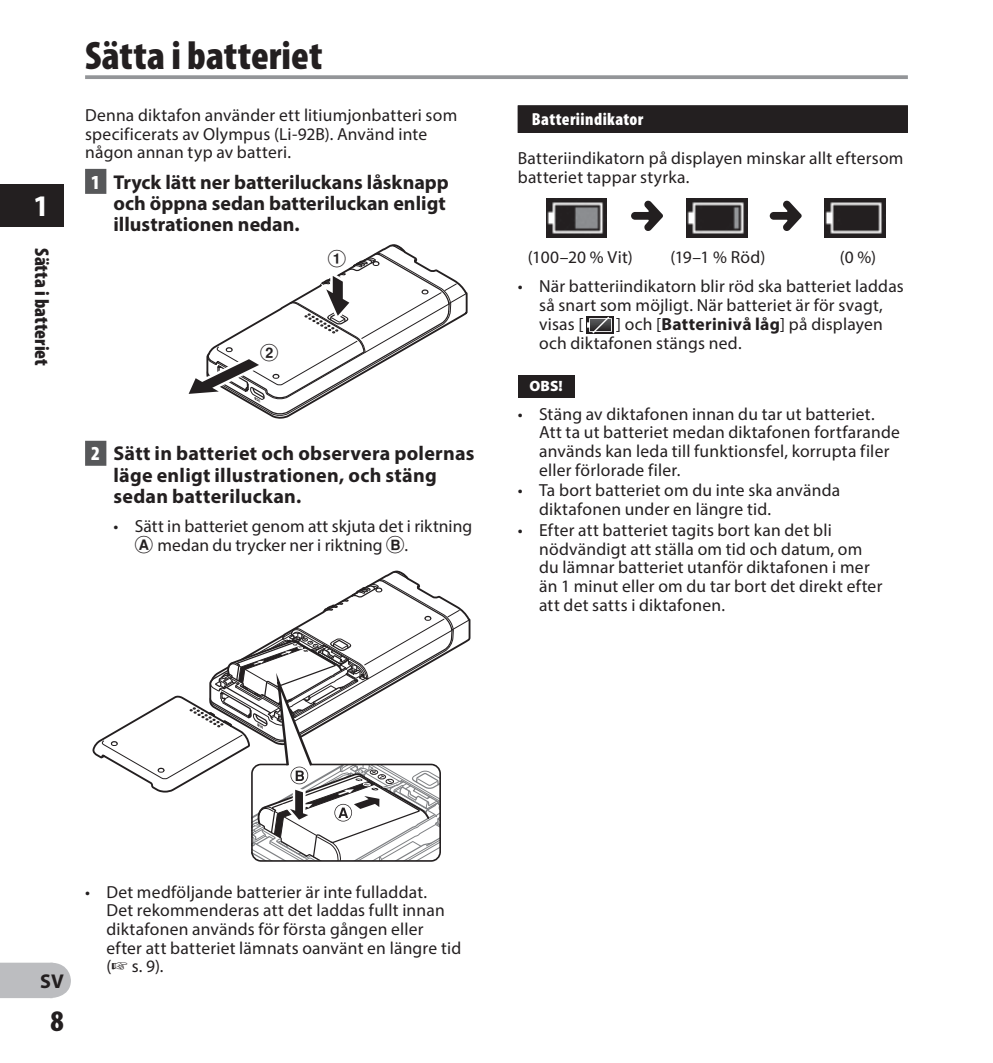
<style>
.page{position:relative;width:993px;height:1063px;background:#fff}
.page>*{position:absolute;margin:0;border:0;box-sizing:border-box;transform-origin:0 0}
.t1{font:900 condensed 40px "Myriad Pro";letter-spacing:.005em;color:#231f20}
.t2{font:700 30px "Myriad Pro";color:#fff}
.t3{font:900 condensed 30px "Myriad Pro";color:#231f20}
.t4{font:700 20px/21.2px "Myriad Pro";letter-spacing:.005em;color:#231f20}
.t5{font:900 condensed 20px "Myriad Pro";color:#231f20}
.t6{font:17.5px/18.8px "Myriad Pro";letter-spacing:.015em;color:#231f20}
.t7{font:900 condensed 17.5px "Myriad Pro";letter-spacing:.025em;color:#fff}
.t8{font:17.5px "Circl Posi A2";color:#231f20}
.t9{font:900 15px "Myriad Pro";color:#fff}
.s1{font-weight:900;font-stretch:condensed;color:#fff}
.s2{font-family:"Circl Posi B2"}
.s3{font-weight:700}
</style>
<div class="page">
<div style="left:0;top:184px;width:64px;height:43px;background:#231f20"></div>
<div style="left:0;top:963px;width:71px;height:35px;background:#bcbdc0"></div>
<svg style="left:85px;top:75px;width:822px;height:4px;background:#9a9c9f"></svg>
<div style="left:85px;top:169px;width:21px;height:25px;background:#57585a"></div>
<div style="left:85px;top:441px;width:21px;height:25px;background:#57585a"></div>
<svg style="left:188px;top:244px;width:279px;height:173px"></svg>
<svg style="left:92px;top:571px;width:377px;height:291px"></svg>
<div style="left:517px;top:105px;width:390px;height:28px;background:#231f20"></div>
<img style="left:546px;top:199px;width:60px;height:38px">
<img style="left:686px;top:199px;width:60px;height:38px">
<img style="left:824px;top:199px;width:60px;height:38px">
<svg style="left:769px;top:200px;width:32px;height:31px"></svg>
<svg style="left:631px;top:200px;width:31px;height:31px"></svg>
<img style="left:586px;top:317px;width:27px;height:17px">
<svg style="left:591px;top:317px;width:19px;height:17px"></svg>
<div style="left:517px;top:375px;width:57px;height:22px;background:#231f20"></div>
<h2 class="t2" style="left:33px;top:186px;width:18px">1</h2>
<p class="t5" style="left:54px;top:248px;width:119px;rotate:90deg">Sätta i batteriet</p>
<h1 class="t1" style="left:85px;top:30px;width:239px">Sätta i batteriet</h1>
<p class="t6" style="left:85px;top:105px;width:373px">Denna diktafon använder ett litiumjonbatteri som specificerats av Olympus (Li-92B). Använd inte någon annan typ av batteri.</p>
<p class="t4" style="left:113px;top:171px;width:337px;text-indent:-22px"><span class="s1">1</span> Tryck lätt ner batteriluckans låsknapp och öppna sedan batteriluckan enligt illustrationen nedan.</p>
<p class="t8" style="left:328px;top:250px;width:21px">1</p>
<p class="t8" style="left:260px;top:344px;width:21px">2</p>
<p class="t4" style="left:113px;top:442px;width:362px;text-indent:-22px"><span class="s1">2</span> Sätt in batteriet och observera polernas läge enligt illustrationen, och stäng sedan batteriluckan.</p>
<p class="t6" style="left:135px;top:517px;width:339px;text-indent:-21px">• Sätt in batteriet genom att skjuta det i riktning<br><span class="s2">A</span> medan du trycker ner i riktning <span class="s2">B</span>.</p>
<p class="t7" style="left:531px;top:108px;width:113px">Batteriindikator</p>
<p class="t6" style="left:517px;top:149px;width:387px">Batteriindikatorn på displayen minskar allt eftersom batteriet tappar styrka.</p>
<p class="t6" style="left:527px;top:247px;width:106px">(100–20 % Vit)</p>
<p class="t6" style="left:670px;top:247px;width:97px">(19–1 % Röd)</p>
<p class="t6" style="left:839px;top:247px;width:38px">(0 %)</p>
<p class="t6" style="left:539px;top:277px;width:366px;text-indent:-21px">• När batteriindikatorn blir röd ska batteriet laddas så snart som möjligt. När batteriet är för svagt, visas [</p>
<p class="t6" style="left:539px;top:314px;width:345px;text-indent:77px">] och [<span class="s3">Batterinivå låg</span>] på displayen och diktafonen stängs ned.</p>
<p class="t9" style="left:529px;top:376px;width:35px">OBS!</p>
<p class="t6" style="left:539px;top:404px;width:362px;text-indent:-21px">• Stäng av diktafonen innan du tar ut batteriet.<br>Att ta ut batteriet medan diktafonen fortfarande används kan leda till funktionsfel, korrupta filer eller förlorade filer.</p>
<p class="t6" style="left:539px;top:481px;width:303px;text-indent:-21px">• Ta bort batteriet om du inte ska använda diktafonen under en längre tid.</p>
<p class="t6" style="left:539px;top:520px;width:345px;text-indent:-21px">• Efter att batteriet tagits bort kan det bli nödvändigt att ställa om tid och datum, om du lämnar batteriet utanför diktafonen i mer än 1 minut eller om du tar bort det direkt efter att det satts i diktafonen.</p>
<p class="t4" style="left:40px;top:970px;width:25px">SV</p>
<h2 class="t3" style="left:50px;top:1002px;width:15px">8</h2>
<p class="t6" style="left:106px;top:882px;width:356px;text-indent:-21px">• Det medföljande batterier är inte fulladdat.<br>Det rekommenderas att det laddas fullt innan diktafonen används för första gången eller efter att batteriet lämnats oanvänt en längre tid (☞ s. 9).</p>
</div>
